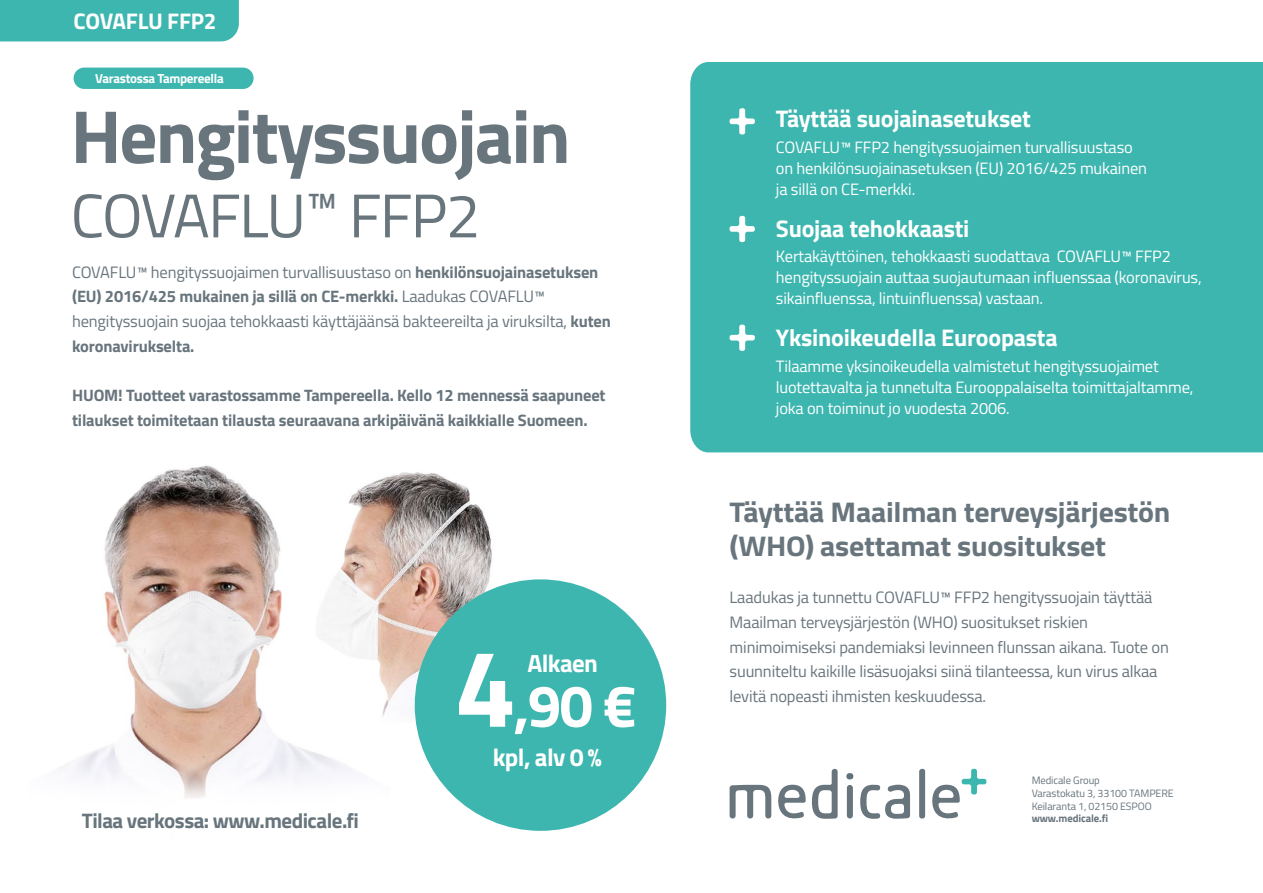
<style>
.page{position:relative;width:1263px;height:893px;background:#fff}
.page>*{position:absolute;margin:0;border:0;box-sizing:border-box;transform-origin:0 0}
.t1{font:700 75.3px "Titillium Web";letter-spacing:-.025em;color:#68757d}
.t2{font:61.65px "Titillium Web";letter-spacing:-.025em;color:#68757d}
.t3{font:700 59.4px "Titillium Web";color:#fff}
.t4{font:700 28.5px/34px "Titillium Web";letter-spacing:-.01em;color:#68757d;scale:1.06 1}
.t5{font:700 24.9px "Titillium Web";letter-spacing:-.025em;color:#fff}
.t6{font:700 24px "Titillium Web";letter-spacing:-.01em;color:#fff}
.t7{font:700 22.65px "Titillium Web";letter-spacing:-.01em;color:#fff}
.t8{font:700 21px "Titillium Web";letter-spacing:-.025em;color:#68757d}
.t9{font:16.5px/24.6px "Titillium Web";letter-spacing:-.01em;color:#68757d}
.t10{font:16.5px/21px "Titillium Web";letter-spacing:-.01em;color:#fff}
.t11{font:700 16.5px/24.6px "Titillium Web";letter-spacing:-.01em;color:#68757d}
.t12{font:700 13.05px "Titillium Web";letter-spacing:-.025em;color:#fff}
.t13{font:10.65px/12.8px "Titillium Web";letter-spacing:-.01em;color:#68757d}
.t14{font:700 10.65px "Titillium Web";letter-spacing:-.01em;color:#68757d}
.s1{font-weight:700}
.s2{font-size:110.4px}
</style>
<div class="page">
<img style="left:60px;top:465px;width:451px;height:363px">
<div style="left:690px;top:62px;width:573px;height:390px;background:#3db6af"></div>
<svg style="left:846px;top:773px;width:7px;height:6px"></svg>
<svg style="left:729px;top:785px;width:42px;height:33px"></svg>
<svg style="left:778px;top:785px;width:28px;height:34px"></svg>
<svg style="left:847px;top:785px;width:6px;height:33px"></svg>
<svg style="left:860px;top:785px;width:50px;height:34px"></svg>
<svg style="left:919px;top:768px;width:6px;height:50px"></svg>
<svg style="left:812px;top:768px;width:26px;height:51px"></svg>
<svg style="left:932px;top:769px;width:54px;height:50px"></svg>
<svg style="left:729px;top:108px;width:26px;height:26px"></svg>
<svg style="left:729px;top:216px;width:26px;height:26px"></svg>
<svg style="left:729px;top:325px;width:26px;height:26px"></svg>
<div style="left:0;top:0;width:239px;height:41px;background:#3db6af"></div>
<div style="left:415px;top:579px;width:251px;height:252px;background:#3db6af;border-radius:50%"></div>
<div style="left:74px;top:68px;width:180px;height:21px;background:#3db6af;border-radius:11px"></div>
<h3 class="t7" style="left:74px;top:4px;width:144px">COVAFLU FFP2</h3>
<p class="t12" style="left:95px;top:68px;width:130px">Varastossa Tampereella</p>
<h1 class="t1" style="left:71px;top:79px;width:501px">Hengityssuojain</h1>
<h2 class="t2" style="left:71px;top:171px;width:411px">COVAFLU<sup>™</sup> FFP2</h2>
<p class="t9" style="left:72px;top:259px;width:540px">COVAFLU™ hengityssuojaimen turvallisuustaso on <span class="s1">henkilönsuojainasetuksen (EU) 2016/425 mukainen ja sillä on CE-merkki.</span> Laadukas COVAFLU™ hengityssuojain suojaa tehokkaasti käyttäjäänsä bakteereilta ja viruksilta, <span class="s1">kuten koronavirukselta.</span></p>
<p class="t11" style="left:72px;top:382px;width:535px">HUOM! Tuotteet varastossamme Tampereella. Kello 12 mennessä saapuneet tilaukset toimitetaan tilausta seuraavana arkipäivänä kaikkialle Suomeen.</p>
<h3 class="t3" style="left:455px;top:661px;width:183px"><span class="s2">4</span>,90 €</h3>
<h3 class="t5" style="left:527px;top:644px;width:72px">Alkaen</h3>
<p class="t8" style="left:82px;top:805px;width:279px">Tilaa verkossa: www.medicale.fi</p>
<h3 class="t5" style="left:493px;top:738px;width:111px">kpl, alv 0 %</h3>
<h3 class="t6" style="left:776px;top:100px;width:256px">Täyttää suojainasetukset</h3>
<p class="t10" style="left:776px;top:135px;width:373px">COVAFLU™ FFP2 hengityssuojaimen turvallisuustaso on henkilönsuojainasetuksen (EU) 2016/425 mukainen ja sillä on CE-merkki.</p>
<h3 class="t6" style="left:776px;top:210px;width:195px">Suojaa tehokkaasti</h3>
<p class="t10" style="left:776px;top:245px;width:427px">Kertakäyttöinen, tehokkaasti suodattava COVAFLU™ FFP2 hengityssuojain auttaa suojautumaan influenssaa (koronavirus, sikainfluenssa, lintuinfluenssa) vastaan.</p>
<h3 class="t6" style="left:776px;top:319px;width:283px">Yksinoikeudella Euroopasta</h3>
<p class="t10" style="left:776px;top:354px;width:419px">Tilaamme yksinoikeudella valmistetut hengityssuojaimet luotettavalta ja tunnetulta Eurooppalaiselta toimittajaltamme, joka on toiminut jo vuodesta 2006.</p>
<h3 class="t4" style="left:729px;top:493px;width:417px">Täyttää Maailman terveysjärjestön (WHO) asettamat suositukset</h3>
<p class="t9" style="left:729px;top:585px;width:441px">Laadukas ja tunnettu COVAFLU™ FFP2 hengityssuojain täyttää Maailman terveysjärjestön (WHO) suositukset riskien minimoimiseksi pandemiaksi levinneen flunssan aikana. Tuote on suunniteltu kaikille lisäsuojaksi siinä tilanteessa, kun virus alkaa levitä nopeasti ihmisten keskuudessa.</p>
<p class="t13" style="left:1032px;top:773px;width:144px">Medicale Group<br>Varastokatu 3, 33100 TAMPERE<br>Keilaranta 1, 02150 ESPOO</p>
<p class="t14" style="left:1032px;top:811px;width:78px">www.medicale.fi</p>
</div>
